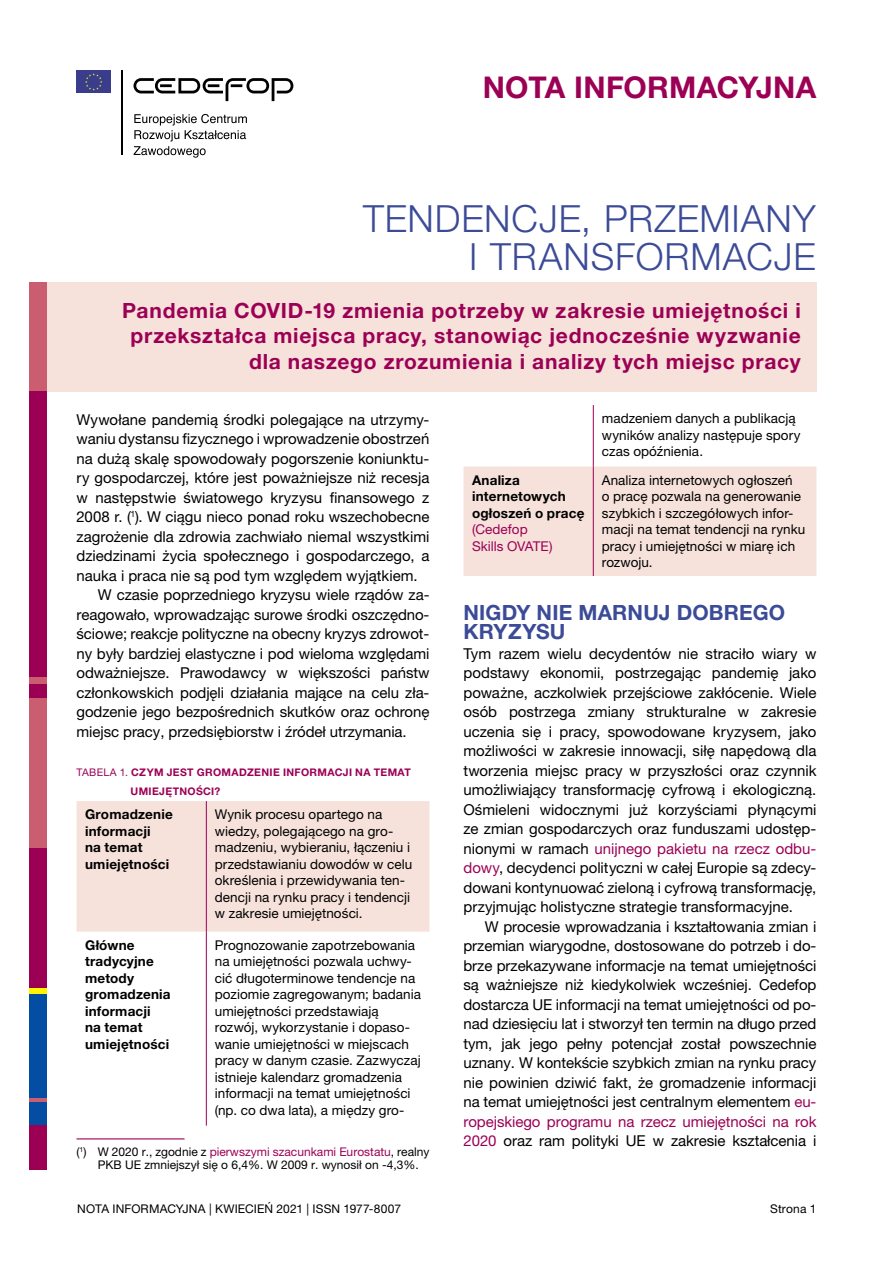
<style>
.page{position:relative;width:893px;height:1263px;background:#fff}
.page>*{position:absolute;margin:0;border:0;box-sizing:border-box;transform-origin:0 0}
.t1{font:300 37.5px/37.5px "Helvetica Neue LTW1 G";letter-spacing:.025em;color:#3c4b97;text-align:right}
.t2{font:700 30px "Helvetica Neue LTW1 G";letter-spacing:.01em;color:#9c0055}
.t3{font:700 21px/25.2px "Helvetica Neue LTW1 G";letter-spacing:.035em;color:#9c0055;text-align:right}
.t4{font:700 21px/19.5px "Helvetica Neue LTW1 G";letter-spacing:.01em;color:#3c4b97}
.t5{font:15px/19.5px "Helvetica Neue LTW1 G";letter-spacing:-.005em;color:#000;text-align:justify}
.t6{font:13.5px/16.5px "Helvetica Neue LTW1 G";letter-spacing:.005em;color:#000}
.t7{font:700 13.5px/16.5px "Helvetica Neue LTW1 G";letter-spacing:.015em;color:#000}
.t8{font:13.5px/16.5px "Helvetica Neue LTW1 G";letter-spacing:.005em;color:#9c0055}
.t9{font:12px/13.5px "Helvetica Neue LTW1 G";color:#000}
.t10{font:700 10.5px/19.5px "Helvetica Neue LTW1 G";letter-spacing:.035em;color:#9c0055}
.s1{font-weight:400}
.s2{color:#9c0055}
</style>
<div class="page">
<svg style="left:134px;top:114px;width:113px;height:44px"></svg>
<div style="left:77px;top:70px;width:34px;height:23px;background:#3a3d8c"></div>
<svg style="left:85px;top:73px;width:17px;height:18px"></svg>
<svg style="left:133px;top:78px;width:160px;height:23px"></svg>
<hr style="left:122px;top:70px;width:1px;height:85px;background:#000">
<div style="left:463px;top:466px;width:353px;height:110px;background:#f6e2db"></div>
<hr style="left:593px;top:405px;width:1px;height:61px;background:#9c0055">
<hr style="left:593px;top:466px;width:1px;height:110px;background:#9c0055">
<div style="left:45px;top:282px;width:771px;height:110px;background:#f6e2db"></div>
<div style="left:77px;top:801px;width:352px;height:131px;background:#f6e2db"></div>
<hr style="left:206px;top:801px;width:1px;height:131px;background:#9c0055">
<hr style="left:206px;top:931px;width:1px;height:194px;background:#9c0055">
<hr style="left:77px;top:1138px;width:108px;height:1px;background:#9c0055">
<div style="left:29px;top:282px;width:18px;height:115px;background:#cb5d70"></div>
<div style="left:29px;top:677px;width:18px;height:8px;background:#cb5d70"></div>
<div style="left:29px;top:698px;width:18px;height:150px;background:#cb5d70"></div>
<div style="left:29px;top:685px;width:18px;height:13px;background:#9c0055"></div>
<div style="left:29px;top:848px;width:18px;height:140px;background:#9c0055"></div>
<div style="left:29px;top:392px;width:18px;height:285px;background:#9c0055"></div>
<div style="left:29px;top:988px;width:18px;height:6px;background:#fff500"></div>
<hr style="left:29px;top:1098px;width:18px;height:3px;background:#cb5d70">
<div style="left:29px;top:1101px;width:18px;height:23px;background:#054da2"></div>
<div style="left:29px;top:1124px;width:18px;height:45px;background:#9c0055"></div>
<div style="left:29px;top:994px;width:18px;height:104px;background:#034da2"></div>
<h2 class="t2" style="left:483px;top:69px;width:335px">NOTA INFORMACYJNA</h2>
<h1 class="t1" style="left:363px;top:200px;width:454px">TENDENCJE, PRZEMIANY<br>I TRANSFORMACJE</h1>
<h3 class="t3" style="left:122px;top:298px;width:680px">Pandemia COVID-19 zmienia potrzeby w zakresie umiejętności i przekształca miejsca pracy, stanowiąc jednocześnie wyzwanie dla naszego zrozumienia i analizy tych miejsc pracy</h3>
<p class="t6" style="left:602px;top:410px;width:200px">madzeniem danych a publikacją wyników analizy następuje spory czas opóźnienia.</p>
<p class="t5" style="left:77px;top:409px;width:354px">Wywołane pandemią środki polegające na utrzymy-</p>
<p class="t5" style="left:77px;top:429px;width:354px">waniu dystansu fizycznego i wprowadzenie obostrzeń</p>
<p class="t5" style="left:77px;top:448px;width:354px">na dużą skalę spowodowały pogorszenie koniunktu-</p>
<p class="t5" style="left:77px;top:468px;width:354px">ry gospodarczej, które jest poważniejsze niż recesja</p>
<p class="t5" style="left:77px;top:487px;width:354px">w następstwie światowego kryzysu finansowego z</p>
<p class="t5" style="left:77px;top:507px;width:354px">2008 r. (<sup>1</sup>). W ciągu nieco ponad roku wszechobecne</p>
<p class="t5" style="left:77px;top:526px;width:354px">zagrożenie dla zdrowia zachwiało niemal wszystkimi</p>
<p class="t5" style="left:77px;top:546px;width:354px">dziedzinami życia społecznego i gospodarczego, a</p>
<p class="t5" style="left:77px;top:565px;width:343px">nauka i praca nie są pod tym względem wyjątkiem.</p>
<p class="t5" style="left:98px;top:585px;width:333px">W czasie poprzedniego kryzysu wiele rządów za-</p>
<p class="t5" style="left:77px;top:604px;width:354px">reagowało, wprowadzając surowe środki oszczędno-</p>
<p class="t5" style="left:77px;top:624px;width:354px">ściowe; reakcje polityczne na obecny kryzys zdrowot-</p>
<p class="t5" style="left:77px;top:643px;width:354px">ny były bardziej elastyczne i pod wieloma względami</p>
<p class="t5" style="left:77px;top:663px;width:354px">odważniejsze. Prawodawcy w większości państw</p>
<p class="t5" style="left:77px;top:682px;width:354px">członkowskich podjęli działania mające na celu zła-</p>
<p class="t5" style="left:77px;top:702px;width:354px">godzenie jego bezpośrednich skutków oraz ochronę</p>
<p class="t5" style="left:77px;top:721px;width:332px">miejsc pracy, przedsiębiorstw i źródeł utrzymania.</p>
<p class="t10" style="left:131px;top:762px;width:282px;text-indent:-54px"><span class="s1">TABELA 1.</span> CZYM JEST GROMADZENIE INFORMACJI NA TEMAT<br>UMIEJĘTNOŚCI?</p>
<p class="t7" style="left:85px;top:806px;width:89px">Gromadzenie informacji<br>na temat umiejętności</p>
<p class="t6" style="left:215px;top:806px;width:199px">Wynik procesu opartego na wiedzy, polegającego na gro&shy;madzeniu, wybieraniu, łączeniu i przedstawianiu dowodów w celu określenia i przewidywania ten&shy;dencji na rynku pracy i tendencji w zakresie umiejętności.</p>
<p class="t7" style="left:85px;top:936px;width:87px">Główne tradycyjne metody gromadzenia informacji<br>na temat umiejętności</p>
<p class="t6" style="left:215px;top:936px;width:208px">Prognozowanie zapotrzebowania na umiejętności pozwala uchwy&shy;cić długoterminowe tendencje na poziomie zagregowanym; badania umiejętności przedstawiają rozwój, wykorzystanie i dopaso&shy;wanie umiejętności w miejscach pracy w danym czasie. Zazwyczaj istnieje kalendarz gromadzenia informacji na temat umiejętności (np. co dwa lata), a między gro-</p>
<p class="t9" style="left:98px;top:1145px;width:333px;text-indent:-21px">(<sup>1</sup>) W 2020 r., zgodnie z <span class="s2">pierwszymi szacunkami Eurostatu</span>, realny<br>PKB UE zmniejszył się o 6,4%. W 2009 r. wynosił on -4,3%.</p>
<p class="t9" style="left:77px;top:1202px;width:325px">NOTA INFORMACYJNA | KWIECIEŃ 2021 | ISSN 1977-8007</p>
<p class="t9" style="left:770px;top:1202px;width:48px">Strona 1</p>
<p class="t6" style="left:602px;top:471px;width:205px">Analiza internetowych ogłoszeń<br>o pracę pozwala na generowanie szybkich i szczegółowych infor&shy;macji na temat tendencji na rynku pracy i umiejętności w miarę ich rozwoju.</p>
<h3 class="t4" style="left:463px;top:602px;width:323px">NIGDY NIE MARNUJ DOBREGO<br>KRYZYSU</h3>
<p class="t5" style="left:463px;top:643px;width:354px">Tym razem wielu decydentów nie straciło wiary w podstawy ekonomii, postrzegając pandemię jako poważne, aczkolwiek przejściowe zakłócenie. Wiele osób postrzega zmiany strukturalne w zakresie uczenia się i pracy, spowodowane kryzysem, jako możliwości w zakresie innowacji, siłę napędową dla tworzenia miejsc pracy w przyszłości oraz czynnik umożliwiający transformację cyfrową i ekologiczną.<br>Ośmieleni widocznymi już korzyściami płynącymi ze zmian gospodarczych oraz funduszami udostęp&shy;nionymi w ramach <span class="s2">unijnego pakietu na rzecz odbu&shy;dowy</span>, decydenci polityczni w całej Europie są zdecy&shy;dowani kontynuować zieloną i cyfrową transformację, przyjmując holistyczne strategie transformacyjne.</p>
<p class="t5" style="left:463px;top:916px;width:354px;text-indent:21px">W procesie wprowadzania i kształtowania zmian i przemian wiarygodne, dostosowane do potrzeb i do&shy;brze przekazywane informacje na temat umiejętności są ważniejsze niż kiedykolwiek wcześniej. Cedefop dostarcza UE informacji na temat umiejętności od po&shy;nad dziesięciu lat i stworzył ten termin na długo przed tym, jak jego pełny potencjał został powszechnie uznany. W kontekście szybkich zmian na rynku pracy nie powinien dziwić fakt, że gromadzenie informacji na temat umiejętności jest centralnym elementem <span class="s2">eu&shy;ropejskiego programu na rzecz umiejętności na rok 2020</span> oraz ram polityki UE w zakresie kształcenia i</p>
<p class="t7" style="left:472px;top:471px;width:114px">Analiza internetowych ogłoszeń o pracę</p>
<p class="t8" style="left:472px;top:521px;width:82px">(Cedefop<br>Skills OVATE)</p>
</div>
